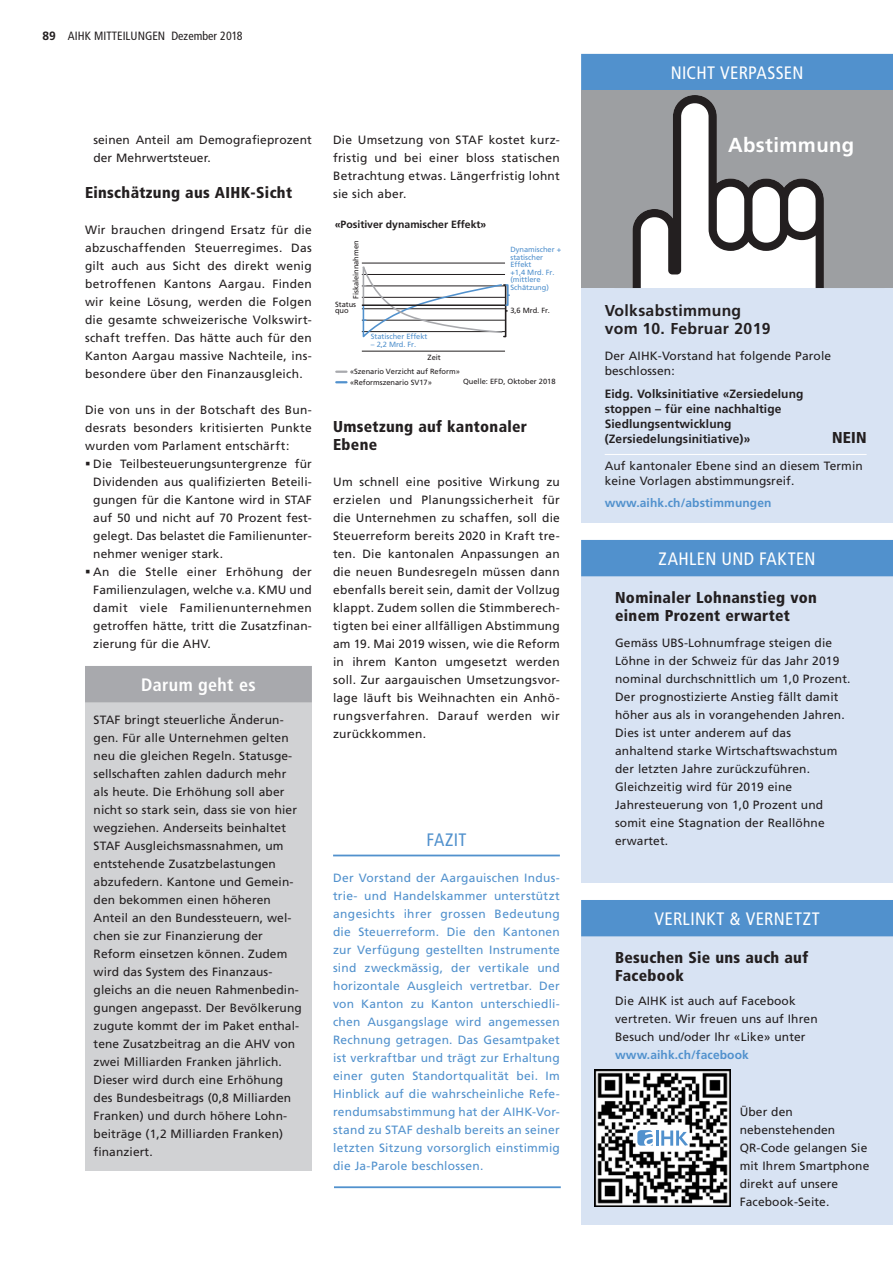
<style>
.page{position:relative;width:893px;height:1263px;background:#fff}
.page>*{position:absolute;margin:0;border:0;box-sizing:border-box;transform-origin:0 0}
.t1{font:700 20.25px "Frutiger";letter-spacing:.02em;color:#fff}
.t2{font:condensed 18px "Frutiger";letter-spacing:.02em;color:#fff}
.t3{font:700 condensed 18px "Frutiger";letter-spacing:.02em;color:#fff}
.t4{font:condensed 18px "Frutiger";letter-spacing:.015em;color:#5191cd}
.t5{font:900 condensed 15.75px/18px "Frutiger";letter-spacing:.02em;color:#231f20}
.t6{font:700 15.75px/18px "Frutiger LT";letter-spacing:.02em;color:#231f20}
.t7{font:12px/18px "Frutiger";letter-spacing:.01em;color:#231f20}
.t8{font:12px/18px "Frutiger";letter-spacing:.02em;color:#5191cd;text-align:justify}
.t9{font:12px/18px "Frutiger LT";letter-spacing:.01em;color:#231f20}
.t10{font:700 12px/15px "Frutiger";letter-spacing:.01em;color:#231f20}
.t11{font:700 12px "Frutiger";letter-spacing:.01em;color:#5191cd}
.t12{font:condensed 12px "Frutiger";color:#231f20}
.t13{font:700 10.5px "Frutiger";color:#231f20}
.t14{font:7.5px/6px "Frutiger";letter-spacing:-.005em;color:#231f20}
.t15{font:7.5px/7.5px "Frutiger";letter-spacing:-.005em;color:#5191cd}
.s1{font-family:"Frutiger LT";font-weight:700;font-stretch:normal}
</style>
<div class="page">
<hr style="left:333px;top:855px;width:227px;height:1px;background:#5191cd">
<hr style="left:334px;top:1186px;width:227px;height:2px;background:#5191cd">
<div style="left:85px;top:666px;width:227px;height:504px;background:#d1d2d4"></div>
<div style="left:85px;top:666px;width:227px;height:36px;background:#a8a9ad"></div>
<hr style="left:362px;top:263px;width:143px;height:1px;background:#231f20">
<hr style="left:362px;top:351px;width:143px;height:1px;background:#231f20">
<svg style="left:336px;top:381px;width:10px;height:2px"></svg>
<svg style="left:336px;top:371px;width:10px;height:2px"></svg>
<svg style="left:362px;top:266px;width:147px;height:72px"></svg>
<div style="left:581px;top:900px;width:312px;height:324px;background:#d8e3f3"></div>
<div style="left:581px;top:900px;width:312px;height:36px;background:#5191cd"></div>
<img style="left:594px;top:1070px;width:137px;height:136px">
<svg style="left:637px;top:1130px;width:51px;height:16px"></svg>
<div style="left:581px;top:54px;width:312px;height:36px;background:#5191cd"></div>
<div style="left:867px;top:90px;width:26px;height:198px;background:#9d9fa2"></div>
<div style="left:581px;top:90px;width:39px;height:198px;background:#9d9fa2"></div>
<div style="left:581px;top:288px;width:312px;height:234px;background:#d8e3f3"></div>
<hr style="left:605px;top:454px;width:262px;height:1px;background:#fff">
<div style="left:620px;top:90px;width:247px;height:198px;background:#9d9fa2"></div>
<svg style="left:632px;top:95px;width:192px;height:193px"></svg>
<div style="left:581px;top:540px;width:312px;height:342px;background:#d8e3f3"></div>
<div style="left:581px;top:540px;width:312px;height:36px;background:#5191cd"></div>
<p class="t12" style="left:43px;top:29px;width:202px"><span class="s1">89</span> AIHK MITTEILUNGEN Dezember 2018</p>
<p class="t9" style="left:93px;top:131px;width:220px">seinen Anteil am Demografieprozent der Mehrwertsteuer.</p>
<h3 class="t5" style="left:85px;top:183px;width:209px">Einschätzung aus AIHK-Sicht</h3>
<p class="t7" style="left:85px;top:221px;width:228px;text-align:justify">Wir brauchen dringend Ersatz für die abzuschaffenden Steuerregimes. Das gilt auch aus Sicht des direkt wenig betroffenen Kantons Aargau. Finden wir keine Lösung, werden die Folgen die gesamte schweizerische Volkswirt&shy;schaft treffen. Das hätte auch für den Kanton Aargau massive Nachteile, ins&shy;besondere über den Finanzausgleich.</p>
<p class="t7" style="left:85px;top:401px;width:228px;text-align:justify">Die von uns in der Botschaft des Bun&shy;desrats besonders kritisierten Punkte wurden vom Parlament entschärft:</p>
<p class="t9" style="left:93px;top:455px;width:220px">Die Teilbesteuerungsuntergrenze für Dividenden aus qualifizierten Beteili&shy;gungen für die Kantone wird in STAF auf 50 und nicht auf 70 Prozent fest&shy;gelegt. Das belastet die Familienunter&shy;nehmer weniger stark.<br>An die Stelle einer Erhöhung der Familienzulagen, welche v.a. KMU und damit viele Familienunternehmen getroffen hätte, tritt die Zusatzfinan&shy;zierung für die AHV.</p>
<h2 class="t3" style="left:141px;top:674px;width:116px">Darum geht es</h2>
<p class="t7" style="left:94px;top:711px;width:210px">STAF bringt steuerliche Änderun&shy;gen. Für alle Unternehmen gelten neu die gleichen Regeln. Statusge&shy;sellschaften zahlen dadurch mehr als heute. Die Erhöhung soll aber nicht so stark sein, dass sie von hier wegziehen. Anderseits beinhaltet<br>STAF Ausgleichsmassnahmen, um entstehende Zusatzbelastungen abzufedern. Kantone und Gemein&shy;den bekommen einen höheren<br>Anteil an den Bundessteuern, wel&shy;chen sie zur Finanzierung der<br>Reform einsetzen können. Zudem wird das System des Finanzaus&shy;gleichs an die neuen Rahmenbedin&shy;gungen angepasst. Der Bevölkerung zugute kommt der im Paket enthal&shy;tene Zusatzbeitrag an die AHV von zwei Milliarden Franken jährlich.<br>Dieser wird durch eine Erhöhung des Bundesbeitrags (0,8 Milliarden<br>Franken) und durch höhere Lohn&shy;beiträge (1,2 Milliarden Franken) finanziert.</p>
<p class="t7" style="left:333px;top:131px;width:228px;text-align:justify">Die Umsetzung von STAF kostet kurz&shy;fristig und bei einer bloss statischen Betrachtung etwas. Längerfristig lohnt sie sich aber.</p>
<p class="t13" style="left:335px;top:218px;width:153px">«Positiver dynamischer Effekt»</p>
<p class="t14" style="left:353px;top:299px;width:60px;rotate:-90deg">Fiskaleinnahmen</p>
<p class="t14" style="left:335px;top:301px;width:23px">Status quo</p>
<p class="t15" style="left:371px;top:333px;width:58px">Statischer Effekt</p>
<p class="t15" style="left:371px;top:340px;width:47px">– 2,2 Mrd. Fr.</p>
<p class="t14" style="left:428px;top:354px;width:15px">Zeit</p>
<p class="t14" style="left:350px;top:368px;width:111px">«Szenario Verzicht auf Reform»</p>
<p class="t15" style="left:510px;top:246px;width:52px">Dynamischer + statischer<br>Effekt<br>+1,4 Mrd. Fr. (mittlere<br>Schätzung)</p>
<p class="t14" style="left:510px;top:307px;width:41px">3,6 Mrd. Fr.</p>
<p class="t14" style="left:350px;top:379px;width:83px">«Reformszenario SV17»</p>
<p class="t14" style="left:463px;top:378px;width:94px">Quelle: EFD, Oktober 2018</p>
<h3 class="t5" style="left:333px;top:417px;width:195px">Umsetzung auf kantonaler<br>Ebene</h3>
<p class="t7" style="left:333px;top:473px;width:228px;text-align:justify">Um schnell eine positive Wirkung zu erzielen und Planungssicherheit für die Unternehmen zu schaffen, soll die Steuerreform bereits 2020 in Kraft tre&shy;ten. Die kantonalen Anpassungen an die neuen Bundesregeln müssen dann ebenfalls bereit sein, damit der Vollzug klappt. Zudem sollen die Stimmberech&shy;tigten bei einer allfälligen Abstimmung am 19. Mai 2019 wissen, wie die Reform in ihrem Kanton umgesetzt werden soll. Zur aargauischen Umsetzungsvor&shy;lage läuft bis Weihnachten ein Anhö&shy;rungsverfahren. Darauf werden wir zurückkommen.</p>
<h2 class="t4" style="left:427px;top:829px;width:41px">FAZIT</h2>
<p class="t8" style="left:333px;top:869px;width:228px">Der Vorstand der Aargauischen Indus&shy;trie- und Handelskammer unterstützt angesichts ihrer grossen Bedeutung die Steuerreform. Die den Kantonen zur Verfügung gestellten Instrumente sind zweckmässig, der vertikale und horizontale Ausgleich vertretbar. Der von Kanton zu Kanton unterschiedli&shy;chen Ausgangslage wird angemessen Rechnung getragen. Das Gesamtpaket ist verkraftbar und trägt zur Erhaltung einer guten Standortqualität bei. Im Hinblick auf die wahrscheinliche Refe&shy;rendumsabstimmung hat der AIHK-Vor&shy;stand zu STAF deshalb bereits an seiner letzten Sitzung vorsorglich einstimmig die Ja-Parole beschlossen.</p>
<h2 class="t2" style="left:671px;top:62px;width:134px">NICHT VERPASSEN</h2>
<h1 class="t1" style="left:728px;top:133px;width:128px">Abstimmung</h1>
<h3 class="t6" style="left:605px;top:302px;width:167px">Volksabstimmung vom 10. Februar 2019</h3>
<p class="t7" style="left:605px;top:348px;width:228px;line-height:15px">Der AIHK-Vorstand hat folgende Parole beschlossen:</p>
<p class="t10" style="left:605px;top:387px;width:200px">Eidg. Volksinitiative «Zersiedelung stoppen – für eine nachhaltige<br>Siedlungsentwicklung (Zersiedelungsinitiative)»</p>
<h3 class="t5" style="left:832px;top:429px;width:36px">NEIN</h3>
<p class="t7" style="left:605px;top:458px;width:260px;line-height:15px">Auf kantonaler Ebene sind an diesem Termin keine Vorlagen abstimmungsreif.</p>
<p class="t11" style="left:605px;top:496px;width:168px">www.aihk.ch/abstimmungen</p>
<h2 class="t2" style="left:659px;top:548px;width:158px">ZAHLEN UND FAKTEN</h2>
<h3 class="t5" style="left:615px;top:588px;width:203px">Nominaler Lohnanstieg von einem Prozent erwartet</h3>
<p class="t7" style="left:615px;top:634px;width:237px">Gemäss UBS-Lohnumfrage steigen die Löhne in der Schweiz für das Jahr 2019 nominal durchschnittlich um 1,0 Prozent.<br>Der prognostizierte Anstieg fällt damit höher aus als in vorangehenden Jahren.<br>Dies ist unter anderem auf das anhaltend starke Wirtschaftswachstum der letzten Jahre zurückzuführen.<br>Gleichzeitig wird für 2019 eine Jahresteuerung von 1,0 Prozent und somit eine Stagnation der Reallöhne erwartet.</p>
<h2 class="t2" style="left:654px;top:908px;width:167px">VERLINKT &amp; VERNETZT</h2>
<h3 class="t5" style="left:615px;top:948px;width:195px">Besuchen Sie uns auch auf<br>Facebook</h3>
<p class="t7" style="left:615px;top:992px;width:204px">Die AIHK ist auch auf Facebook vertreten. Wir freuen uns auf Ihren<br>Besuch und/oder Ihr «Like» unter</p>
<p class="t11" style="left:615px;top:1048px;width:135px">www.aihk.ch/facebook</p>
<p class="t7" style="left:740px;top:1103px;width:131px">Über den nebenstehenden<br>QR-Code gelangen Sie mit Ihrem Smartphone direkt auf unsere<br>Facebook-Seite.</p>
</div>
